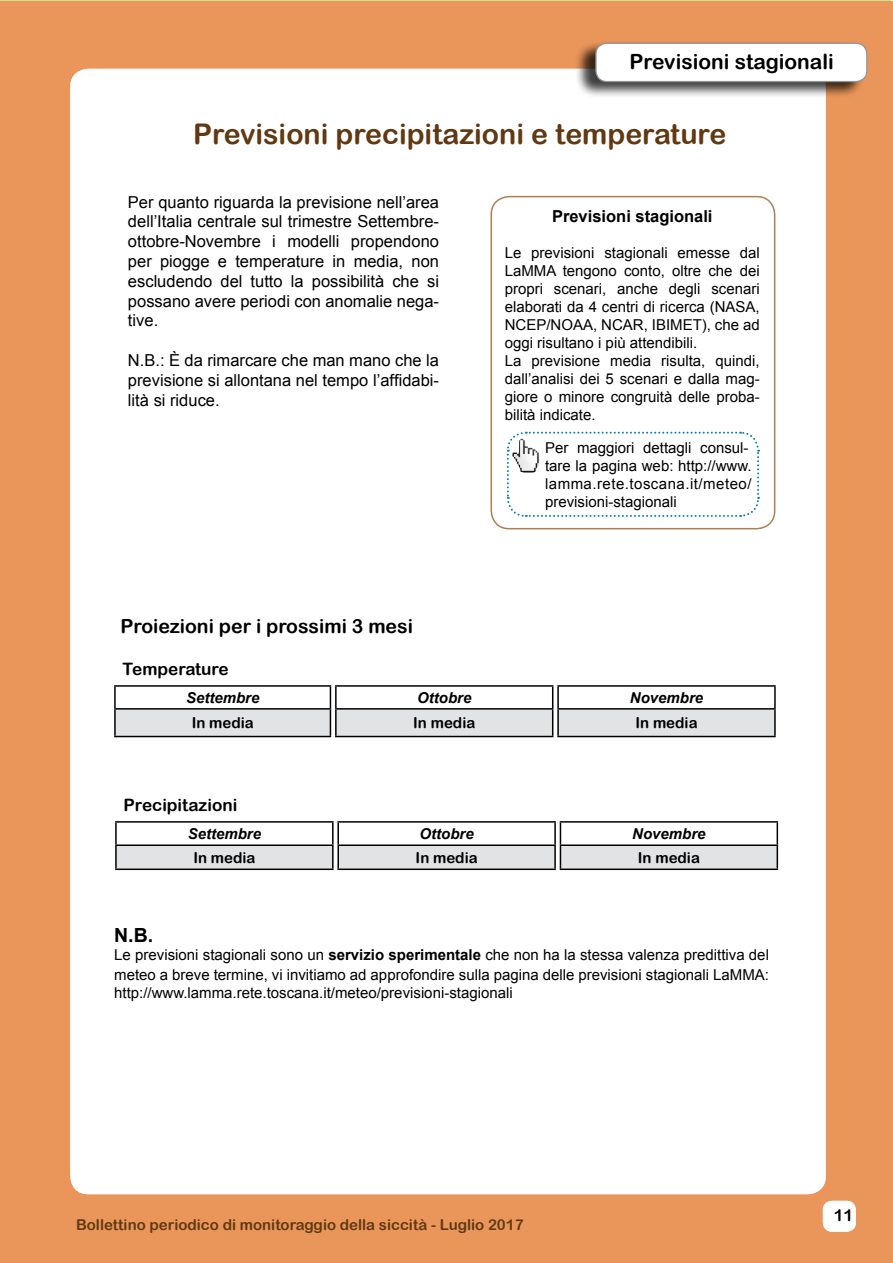
<style>
.page{position:relative;width:893px;height:1263px;background:#fff}
.page>*{position:absolute;margin:0;border:0;box-sizing:border-box;transform-origin:0 0}
.t1{font:28.5px "Arial Rounded MT Bold";color:#603913}
.t2{font:21px "Arial Rounded MT Bold";color:#000}
.t3{font:19.5px "Arial Rounded MT Bold";color:#000}
.t4{font:700 19.5px "Arial";color:#000}
.t5{font:17.1px "Arial Rounded MT Bold";color:#000}
.t6{font:16.5px/19.8px "Arial";color:#000;text-align:justify}
.t7{font:700 16.5px "Arial";color:#000}
.t8{font:16.5px "Arial Rounded MT Bold";color:#000}
.t9{font:15px/18px "Arial";color:#000}
.t10{font:15px "Arial Rounded MT Bold";color:#603913}
.t11{font:italic 700 15px "Arial";color:#000}
.t12{font:15px "Arial Rounded MT Bold";color:#000}
.s1{font-weight:700}
</style>
<div class="page">
<div style="left:0;top:1px;width:893px;height:1261px;background:#ea965a"></div>
<div style="left:70px;top:69px;width:756px;height:1125px;background:#fff;border-radius:18px"></div>
<div style="left:824px;top:1201px;width:31px;height:30px;background:#fff;border-radius:9px"></div>
<div style="left:823px;top:1201px;width:33px;height:31px;border:2px solid #fff;border-radius:9px"></div>
<div style="left:490px;top:196px;width:285px;height:333px;border:2px solid #ad7f52;border-radius:18px"></div>
<hr style="left:335px;top:685px;width:218px;height:2px;background:#000">
<hr style="left:557px;top:685px;width:219px;height:2px;background:#000">
<hr style="left:774px;top:687px;width:2px;height:21px;background:#000">
<hr style="left:114px;top:685px;width:217px;height:2px;background:#000">
<hr style="left:114px;top:687px;width:2px;height:21px;background:#000">
<hr style="left:114px;top:710px;width:2px;height:26px;background:#000">
<hr style="left:114px;top:708px;width:217px;height:2px;background:#000">
<hr style="left:114px;top:736px;width:217px;height:1px;background:#000">
<svg style="left:115px;top:687px;width:660px;height:49px"></svg>
<hr style="left:335px;top:736px;width:218px;height:1px;background:#000">
<hr style="left:557px;top:710px;width:2px;height:26px;background:#000">
<hr style="left:557px;top:708px;width:219px;height:2px;background:#000">
<hr style="left:774px;top:710px;width:2px;height:26px;background:#000">
<hr style="left:557px;top:736px;width:219px;height:1px;background:#000">
<hr style="left:337px;top:821px;width:219px;height:2px;background:#000">
<hr style="left:560px;top:821px;width:218px;height:2px;background:#000">
<hr style="left:115px;top:821px;width:219px;height:2px;background:#000">
<hr style="left:115px;top:823px;width:2px;height:21px;background:#000">
<hr style="left:115px;top:846px;width:2px;height:22px;background:#000">
<hr style="left:115px;top:844px;width:219px;height:2px;background:#000">
<hr style="left:115px;top:868px;width:219px;height:2px;background:#000">
<svg style="left:116px;top:823px;width:662px;height:46px"></svg>
<hr style="left:560px;top:868px;width:218px;height:2px;background:#000">
<hr style="left:337px;top:844px;width:219px;height:2px;background:#000">
<hr style="left:337px;top:846px;width:2px;height:22px;background:#000">
<hr style="left:554px;top:846px;width:2px;height:22px;background:#000">
<hr style="left:337px;top:868px;width:219px;height:2px;background:#000">
<svg style="left:506px;top:431px;width:254px;height:86px"></svg>
<img style="left:512px;top:439px;width:28px;height:34px">
<div style="left:575px;top:41px;width:290px;height:58px;background:#000;opacity:.75"></div>
<div style="left:596px;top:43px;width:271px;height:39px;background:#fff;border-radius:11px"></div>
<div style="left:595px;top:43px;width:272px;height:39px;border:1px solid #939598;border-radius:11px"></div>
<h2 class="t2" style="left:660px;top:49px;width:173px">ind ci da satellite</h2>
<h2 class="t2" style="left:630px;top:50px;width:206px">Previsioni stagionali</h2>
<h1 class="t1" style="left:193px;top:117px;width:535px">Previsioni precipitazioni e temperature</h1>
<p class="t6" style="left:128px;top:192px;width:313px">Per quanto riguarda la previsione nell’area dell’Italia centrale sul trimestre Settembre&shy;ottobre-Novembre i modelli propendono per piogge e temperature in media, non escludendo del tutto la possibilità che si possano avere periodi con anomalie nega&shy;tive.</p>
<p class="t6" style="left:128px;top:350px;width:313px">N.B.: È da rimarcare che man mano che la previsione si allontana nel tempo l’affidabi&shy;lità si riduce.</p>
<h3 class="t3" style="left:121px;top:615px;width:294px">Proiezioni per i prossimi 3 mesi</h3>
<p class="t5" style="left:123px;top:659px;width:108px">Temperature</p>
<p class="t7" style="left:552px;top:205px;width:162px">Previsioni stagionali</p>
<p class="t9" style="left:505px;top:244px;width:257px">Le previsioni stagionali emesse dal LaMMA tengono conto, oltre che dei propri scenari, anche degli scenari elaborati da 4 centri di ricerca (NASA, NCEP/NOAA, NCAR, IBIMET), che ad oggi risultano i più attendibili.<br>La previsione media risulta, quindi, dall’analisi dei 5 scenari e dalla mag&shy;giore o minore congruità delle proba&shy;bilità indicate.</p>
<p class="t9" style="left:545px;top:439px;width:208px">Per maggiori dettagli consul&shy;tare la pagina web: http://www. lamma.rete.toscana.it/meteo/ previsioni-stagionali</p>
<p class="t11" style="left:186px;top:687px;width:75px">Settembre</p>
<p class="t11" style="left:417px;top:687px;width:56px">Ottobre</p>
<p class="t11" style="left:630px;top:687px;width:75px">Novembre</p>
<p class="t12" style="left:192px;top:714px;width:64px">In media</p>
<p class="t12" style="left:413px;top:714px;width:64px">In media</p>
<p class="t12" style="left:635px;top:714px;width:64px">In media</p>
<p class="t5" style="left:124px;top:794px;width:115px">Precipitazioni</p>
<p class="t11" style="left:188px;top:823px;width:75px">Settembre</p>
<p class="t11" style="left:420px;top:823px;width:56px">Ottobre</p>
<p class="t11" style="left:632px;top:823px;width:75px">Novembre</p>
<p class="t12" style="left:193px;top:848px;width:64px">In media</p>
<p class="t12" style="left:416px;top:848px;width:64px">In media</p>
<p class="t12" style="left:638px;top:848px;width:64px">In media</p>
<h3 class="t4" style="left:114px;top:922px;width:40px">N.B.</h3>
<p class="t9" style="left:114px;top:945px;width:656px;line-height:19.8px">Le previsioni stagionali sono un <span class="s1">servizio sperimentale</span> che non ha la stessa valenza predittiva del meteo a breve termine, vi invitiamo ad approfondire sulla pagina delle previsioni stagionali LaMMA:</p>
<p class="t9" style="left:114px;top:984px;width:400px">http://www.lamma.rete.toscana.it/meteo/previsioni-stagionali</p>
<p class="t10" style="left:76px;top:1216px;width:449px">Bollettino periodico di monitoraggio della siccità - Luglio 2017</p>
<p class="t8" style="left:834px;top:1205px;width:21px">11</p>
<p class="t8" style="left:829px;top:1206px;width:21px">11</p>
</div>
